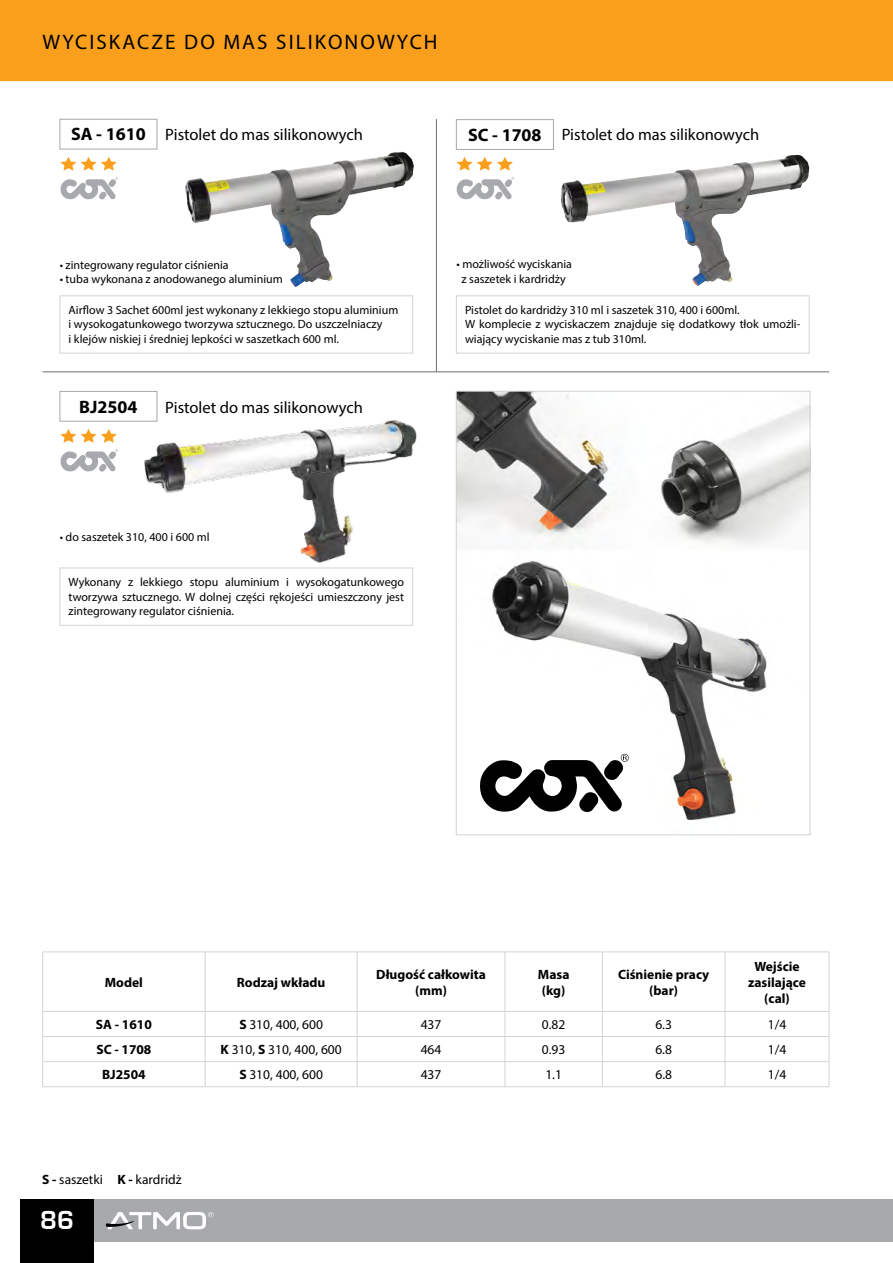
<style>
.page{position:relative;width:893px;height:1263px;background:#fff}
.page>*{position:absolute;margin:0;border:0;box-sizing:border-box;transform-origin:0 0}
.t1{font:700 27px "Eurostile TCE";color:#fff}
.t2{font:21px "Myriad Pro";letter-spacing:.1em;color:#000}
.t3{font:700 18px "Myriad Pro";color:#000}
.t4{font:16.5px "Myriad Pro";color:#000}
.t5{font:700 13.5px/16.2px "Myriad Pro";color:#000;text-align:center}
.t6{font:13.5px "Myriad Pro";color:#000}
.t7{font:12px/14.4px "Myriad Pro";color:#000}
.s1{font-weight:700}
</style>
<div class="page">
<div style="left:20px;top:1199px;width:74px;height:64px;background:#000"></div>
<div style="left:94px;top:1199px;width:799px;height:43px;background:#a7a9ac"></div>
<div style="left:0;top:0;width:893px;height:82px;background:#f99f1c"></div>
<svg style="left:106px;top:1212px;width:108px;height:17px"></svg>
<div style="left:60px;top:119px;width:97px;height:30px;border:1px solid #a7a9ac"></div>
<div style="left:60px;top:391px;width:97px;height:30px;border:1px solid #a7a9ac"></div>
<div style="left:456px;top:119px;width:98px;height:31px;border:1px solid #a7a9ac"></div>
<div style="left:60px;top:296px;width:353px;height:57px;border:1px solid #d1d3d4"></div>
<div style="left:60px;top:568px;width:353px;height:57px;border:1px solid #d1d3d4"></div>
<div style="left:456px;top:296px;width:353px;height:57px;border:1px solid #d1d3d4"></div>
<hr style="left:43px;top:372px;width:786px;height:1px;background:#6d6e71">
<hr style="left:436px;top:119px;width:1px;height:253px;background:#6d6e71">
<svg style="left:60px;top:157px;width:57px;height:14px"></svg>
<svg style="left:60px;top:429px;width:57px;height:14px"></svg>
<svg style="left:456px;top:157px;width:57px;height:14px"></svg>
<svg style="left:43px;top:953px;width:786px;height:133px"></svg>
<hr style="left:205px;top:952px;width:152px;height:1px;background:#d1d3d4">
<hr style="left:357px;top:952px;width:148px;height:1px;background:#d1d3d4">
<hr style="left:357px;top:952px;width:1px;height:59px;background:#d1d3d4">
<hr style="left:505px;top:952px;width:97px;height:1px;background:#d1d3d4">
<hr style="left:505px;top:952px;width:1px;height:59px;background:#d1d3d4">
<hr style="left:602px;top:952px;width:123px;height:1px;background:#d1d3d4">
<hr style="left:602px;top:952px;width:1px;height:59px;background:#d1d3d4">
<hr style="left:725px;top:952px;width:104px;height:1px;background:#d1d3d4">
<hr style="left:725px;top:952px;width:1px;height:59px;background:#d1d3d4">
<hr style="left:829px;top:952px;width:1px;height:59px;background:#d1d3d4">
<hr style="left:43px;top:952px;width:162px;height:1px;background:#d1d3d4">
<hr style="left:42px;top:952px;width:1px;height:59px;background:#d1d3d4">
<hr style="left:205px;top:952px;width:1px;height:59px;background:#d1d3d4">
<hr style="left:43px;top:1011px;width:162px;height:1px;background:#d1d3d4">
<hr style="left:205px;top:1011px;width:152px;height:1px;background:#d1d3d4">
<hr style="left:357px;top:1011px;width:148px;height:1px;background:#d1d3d4">
<hr style="left:505px;top:1011px;width:97px;height:1px;background:#d1d3d4">
<hr style="left:602px;top:1011px;width:123px;height:1px;background:#d1d3d4">
<hr style="left:725px;top:1011px;width:104px;height:1px;background:#d1d3d4">
<hr style="left:43px;top:1036px;width:162px;height:1px;background:#d1d3d4">
<hr style="left:205px;top:1036px;width:152px;height:1px;background:#d1d3d4">
<hr style="left:357px;top:1036px;width:148px;height:1px;background:#d1d3d4">
<hr style="left:505px;top:1036px;width:97px;height:1px;background:#d1d3d4">
<hr style="left:602px;top:1036px;width:123px;height:1px;background:#d1d3d4">
<hr style="left:725px;top:1036px;width:104px;height:1px;background:#d1d3d4">
<hr style="left:43px;top:1061px;width:162px;height:1px;background:#d1d3d4">
<svg style="left:42px;top:1011px;width:1px;height:75px"></svg>
<hr style="left:205px;top:1061px;width:152px;height:1px;background:#d1d3d4">
<svg style="left:205px;top:1012px;width:1px;height:74px"></svg>
<hr style="left:357px;top:1061px;width:148px;height:1px;background:#d1d3d4">
<svg style="left:357px;top:1012px;width:1px;height:74px"></svg>
<hr style="left:505px;top:1061px;width:97px;height:1px;background:#d1d3d4">
<svg style="left:505px;top:1012px;width:1px;height:74px"></svg>
<hr style="left:602px;top:1061px;width:123px;height:1px;background:#d1d3d4">
<svg style="left:602px;top:1012px;width:1px;height:74px"></svg>
<hr style="left:725px;top:1061px;width:104px;height:1px;background:#d1d3d4">
<svg style="left:725px;top:1012px;width:1px;height:74px"></svg>
<svg style="left:829px;top:1011px;width:1px;height:75px"></svg>
<hr style="left:43px;top:1086px;width:162px;height:1px;background:#d1d3d4">
<hr style="left:205px;top:1086px;width:152px;height:1px;background:#d1d3d4">
<hr style="left:357px;top:1086px;width:148px;height:1px;background:#d1d3d4">
<hr style="left:505px;top:1086px;width:97px;height:1px;background:#d1d3d4">
<hr style="left:602px;top:1086px;width:123px;height:1px;background:#d1d3d4">
<hr style="left:725px;top:1086px;width:104px;height:1px;background:#d1d3d4">
<img style="left:185px;top:152px;width:207px;height:135px">
<img style="left:561px;top:155px;width:232px;height:131px">
<svg style="left:60px;top:177px;width:58px;height:23px"></svg>
<svg style="left:60px;top:449px;width:58px;height:23px"></svg>
<svg style="left:456px;top:177px;width:58px;height:23px"></svg>
<img style="left:134px;top:411px;width:283px;height:159px">
<img style="left:458px;top:393px;width:350px;height:427px">
<div style="left:456px;top:391px;width:354px;height:444px;border:1px solid #d1d3d4"></div>
<svg style="left:479px;top:754px;width:150px;height:60px"></svg>
<h2 class="t2" style="left:43px;top:29px;width:397px">WYCISKACZE DO MAS SILIKONOWYCH</h2>
<h3 class="t3" style="left:71px;top:123px;width:76px">SA - 1610</h3>
<h3 class="t4" style="left:562px;top:125px;width:199px">Pistolet do mas silikonowych</h3>
<h3 class="t3" style="left:468px;top:123px;width:75px">SC - 1708</h3>
<h3 class="t4" style="left:165px;top:125px;width:199px">Pistolet do mas silikonowych</h3>
<p class="t7" style="left:60px;top:257px;width:170px">• zintegrowany regulator ciśnienia</p>
<p class="t7" style="left:60px;top:272px;width:225px">• tuba wykonana z anodowanego aluminium</p>
<p class="t7" style="left:69px;top:303px;width:331px">Airflow 3 Sachet 600ml jest wykonany z lekkiego stopu aluminium i wysokogatunkowego tworzywa sztucznego. Do uszczelniaczy<br>i klejów niskiej i średniej lepkości w saszetkach 600 ml.</p>
<h3 class="t3" style="left:79px;top:395px;width:60px">BJ2504</h3>
<h3 class="t4" style="left:165px;top:397px;width:199px">Pistolet do mas silikonowych</h3>
<p class="t7" style="left:60px;top:529px;width:151px">• do saszetek 310, 400 i 600 ml</p>
<p class="t7" style="left:69px;top:575px;width:337px;text-align:justify">Wykonany z lekkiego stopu aluminium i wysokogatunkowego tworzywa sztucznego. W dolnej części rękojeści umieszczony jest zintegrowany regulator ciśnienia.</p>
<p class="t7" style="left:457px;top:257px;width:117px;text-align:center">• możliwość wyciskania z saszetek i kardridży</p>
<p class="t7" style="left:465px;top:303px;width:337px">Pistolet do kardridży 310 ml i saszetek 310, 400 i 600ml.<br>W komplecie z wyciskaczem znajduje się dodatkowy tłok umożli&shy;wiający wyciskanie mas z tub 310ml.</p>
<p class="t5" style="left:105px;top:974px;width:40px">Model</p>
<p class="t5" style="left:237px;top:974px;width:90px">Rodzaj wkładu</p>
<p class="t5" style="left:376px;top:965px;width:111px">Długość całkowita (mm)</p>
<p class="t5" style="left:538px;top:965px;width:33px;text-align:left">Masa (kg)</p>
<p class="t5" style="left:618px;top:965px;width:93px">Ciśnienie pracy (bar)</p>
<p class="t5" style="left:748px;top:957px;width:59px">Wejście zasilające (cal)</p>
<p class="t5" style="left:96px;top:1016px;width:57px">SA - 1610</p>
<p class="t6" style="left:239px;top:1016px;width:85px"><span class="s1">S</span> 310, 400, 600</p>
<p class="t6" style="left:421px;top:1016px;width:22px">437</p>
<p class="t6" style="left:542px;top:1016px;width:25px">0.82</p>
<p class="t6" style="left:655px;top:1016px;width:18px">6.3</p>
<p class="t6" style="left:768px;top:1016px;width:20px">1/4</p>
<p class="t5" style="left:96px;top:1041px;width:57px">SC - 1708</p>
<p class="t6" style="left:221px;top:1041px;width:123px"><span class="s1">K</span> 310, <span class="s1">S</span> 310, 400, 600</p>
<p class="t6" style="left:421px;top:1041px;width:22px">464</p>
<p class="t6" style="left:542px;top:1041px;width:25px">0.93</p>
<p class="t6" style="left:655px;top:1041px;width:18px">6.8</p>
<p class="t6" style="left:768px;top:1041px;width:20px">1/4</p>
<p class="t5" style="left:102px;top:1066px;width:45px">BJ2504</p>
<p class="t6" style="left:239px;top:1066px;width:85px"><span class="s1">S</span> 310, 400, 600</p>
<p class="t6" style="left:421px;top:1066px;width:22px">437</p>
<p class="t6" style="left:545px;top:1066px;width:18px">1.1</p>
<p class="t6" style="left:655px;top:1066px;width:18px">6.8</p>
<p class="t6" style="left:768px;top:1066px;width:20px">1/4</p>
<p class="t6" style="left:42px;top:1171px;width:141px"><span class="s1">S -</span> saszetki <span class="s1">K -</span> kardridż</p>
<h1 class="t1" style="left:40px;top:1205px;width:35px">86</h1>
</div>
